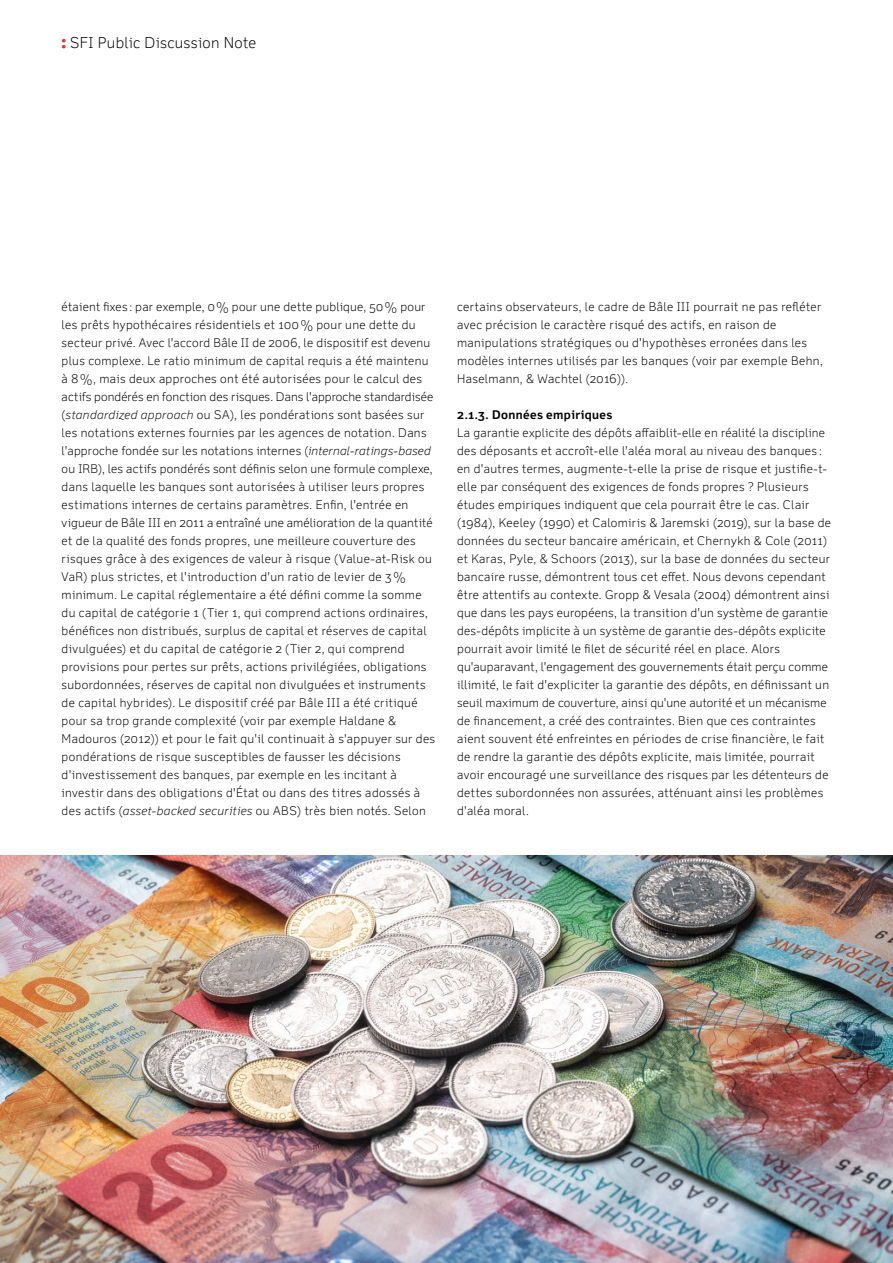
<style>
.page{position:relative;width:893px;height:1263px;background:#fff}
.page>*{position:absolute;margin:0;border:0;box-sizing:border-box;transform-origin:0 0}
.t1{font:300 15px "Felbridge Pro";letter-spacing:.02em;color:#000}
.t2{font:300 12px/18px "Felbridge Pro";letter-spacing:.03em;color:#000}
.t3{font:700 12px "Felbridge Pro";letter-spacing:.035em;color:#000}
.s1{font-weight:700;font-size:16.5px;color:#e5342a}
.s2{font-style:italic}
</style>
<div class="page">
<img style="left:0;top:855px;width:893px;height:408px">
<p class="t1" style="left:62px;top:34px;width:196px"><span class="s1">:</span> SFI Public Discussion Note</p>
<p class="t2" style="left:62px;top:297px;width:375px">étaient fixes : par exemple, 0% pour une dette publique, 50% pour les prêts hypothécaires résidentiels et 100% pour une dette du secteur privé. Avec l'accord Bâle II de 2006, le dispositif est devenu plus complexe. Le ratio minimum de capital requis a été maintenu à 8%, mais deux approches ont été autorisées pour le calcul des actifs pondérés en fonction des risques. Dans l'approche standardisée (<span class="s2">standardized approach</span> ou SA), les pondérations sont basées sur les notations externes fournies par les agences de notation. Dans l'approche fondée sur les notations internes (<span class="s2">internal-ratings-based </span>ou IRB), les actifs pondérés sont définis selon une formule complexe, dans laquelle les banques sont autorisées à utiliser leurs propres estimations internes de certains paramètres. Enfin, l'entrée en vigueur de Bâle III en 2011 a entraîné une amélioration de la quantité et de la qualité des fonds propres, une meilleure couverture des risques grâce à des exigences de valeur à risque (Value-at-Risk ou VaR) plus strictes, et l'introduction d'un ratio de levier de 3% minimum. Le capital réglementaire a été défini comme la somme du capital de catégorie 1 (Tier 1, qui comprend actions ordinaires, bénéfices non distribués, surplus de capital et réserves de capital divulguées) et du capital de catégorie 2 (Tier 2, qui comprend provisions pour pertes sur prêts, actions privilégiées, obligations subordonnées, réserves de capital non divulguées et instruments de capital hybrides). Le dispositif créé par Bâle III a été critiqué pour sa trop grande complexité (voir par exemple Haldane &amp; Madouros (2012)) et pour le fait qu'il continuait à s'appuyer sur des pondérations de risque susceptibles de fausser les décisions d'investissement des banques, par exemple en les incitant à investir dans des obligations d'État ou dans des titres adossés à des actifs (<span class="s2">asset-backed securities</span> ou ABS) très bien notés. Selon</p>
<p class="t2" style="left:457px;top:297px;width:367px">certains observateurs, le cadre de Bâle III pourrait ne pas refléter avec précision le caractère risqué des actifs, en raison de manipulations stratégiques ou d'hypothèses erronées dans les modèles internes utilisés par les banques (voir par exemple Behn, Haselmann, &amp; Wachtel (2016)).</p>
<p class="t3" style="left:457px;top:407px;width:157px">2.1.3. Données empiriques</p>
<p class="t2" style="left:457px;top:423px;width:375px">La garantie explicite des dépôts affaiblit-elle en réalité la discipline des déposants et accroît-elle l'aléa moral au niveau des banques : en d'autres termes, augmente-t-elle la prise de risque et justifie-t&shy;elle par conséquent des exigences de fonds propres ? Plusieurs études empiriques indiquent que cela pourrait être le cas. Clair (1984), Keeley (1990) et Calomiris &amp; Jaremski (2019), sur la base de données du secteur bancaire américain, et Chernykh &amp; Cole (2011) et Karas, Pyle, &amp; Schoors (2013), sur la base de données du secteur bancaire russe, démontrent tous cet effet. Nous devons cependant être attentifs au contexte. Gropp &amp; Vesala (2004) démontrent ainsi que dans les pays européens, la transition d'un système de garantie des-dépôts implicite à un système de garantie des-dépôts explicite pourrait avoir limité le filet de sécurité réel en place. Alors qu'auparavant, l'engagement des gouvernements était perçu comme illimité, le fait d'expliciter la garantie des dépôts, en définissant un seuil maximum de couverture, ainsi qu'une autorité et un mécanisme de financement, a créé des contraintes. Bien que ces contraintes aient souvent été enfreintes en périodes de crise financière, le fait de rendre la garantie des dépôts explicite, mais limitée, pourrait avoir encouragé une surveillance des risques par les détenteurs de dettes subordonnées non assurées, atténuant ainsi les problèmes d'aléa moral.</p>
</div>
